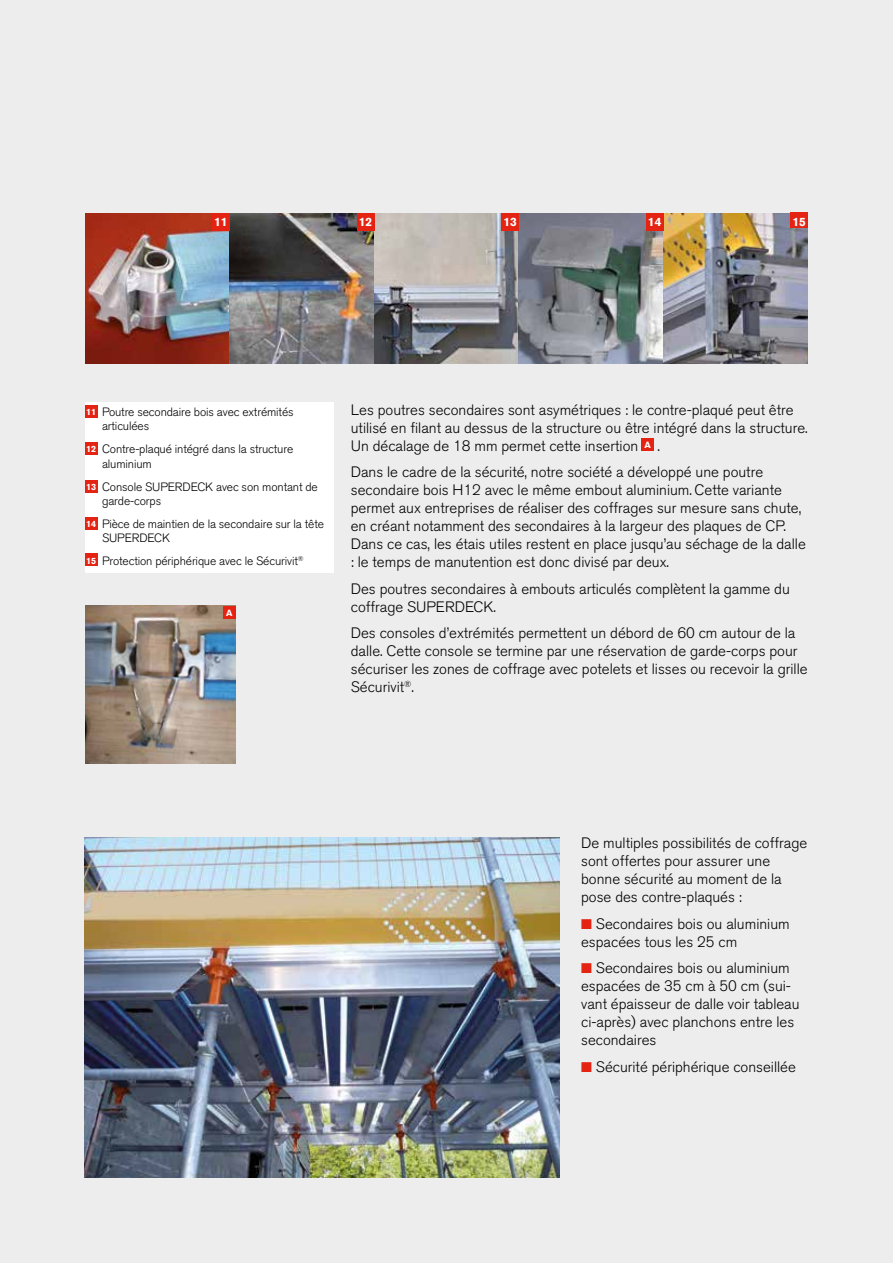
<style>
.page{position:relative;width:893px;height:1263px;background:#ededed}
.page>*{position:absolute;margin:0;border:0;box-sizing:border-box;transform-origin:0 0}
.t1{font:300 15px/18px "Akzidenz Grotesk BQ";color:#000}
.t2{font:300 12px/14.4px "Akzidenz Grotesk BQ";letter-spacing:-.01em;color:#000}
.t3{font:700 12px "Akzidenz Grotesk BQ";color:#fff}
.t4{font:700 9px "Akzidenz Grotesk BQ";color:#fff}
.s1{color:#e42313}
</style>
<div class="page">
<div style="left:85px;top:403px;width:248px;height:170px;background:#fff"></div>
<img style="left:85px;top:213px;width:723px;height:151px">
<div style="left:213px;top:213px;width:17px;height:17px;background:#e42313"></div>
<div style="left:357px;top:213px;width:17px;height:17px;background:#e42313"></div>
<div style="left:502px;top:213px;width:17px;height:17px;background:#e42313"></div>
<div style="left:646px;top:213px;width:17px;height:17px;background:#e42313"></div>
<div style="left:791px;top:213px;width:17px;height:15px;background:#e42313"></div>
<div style="left:85px;top:405px;width:13px;height:13px;background:#e42313"></div>
<div style="left:85px;top:442px;width:13px;height:13px;background:#e42313"></div>
<div style="left:85px;top:480px;width:13px;height:13px;background:#e42313"></div>
<div style="left:85px;top:517px;width:13px;height:13px;background:#e42313"></div>
<div style="left:85px;top:553px;width:13px;height:13px;background:#e42313"></div>
<div style="left:641px;top:438px;width:13px;height:13px;background:#e42313"></div>
<img style="left:85px;top:606px;width:151px;height:157px">
<img style="left:85px;top:838px;width:475px;height:340px">
<div style="left:223px;top:606px;width:13px;height:13px;background:#e42313"></div>
<p class="t3" style="left:214px;top:215px;width:15px">11</p>
<p class="t3" style="left:359px;top:215px;width:15px">12</p>
<p class="t3" style="left:503px;top:215px;width:15px">13</p>
<p class="t3" style="left:648px;top:215px;width:15px">14</p>
<p class="t3" style="left:792px;top:215px;width:15px">15</p>
<p class="t2" style="left:102px;top:405px;width:193px">Poutre secondaire bois avec extrémités articulées</p>
<p class="t2" style="left:102px;top:442px;width:193px">Contre-plaqué intégré dans la structure aluminium</p>
<p class="t2" style="left:102px;top:480px;width:217px">Console SUPERDECK avec son montant de garde-corps</p>
<p class="t2" style="left:102px;top:517px;width:223px">Pièce de maintien de la secondaire sur la tête<br>SUPERDECK</p>
<p class="t2" style="left:102px;top:554px;width:203px">Protection périphérique avec le Sécurivit<sup>®</sup></p>
<p class="t4" style="left:86px;top:407px;width:12px">11</p>
<p class="t4" style="left:86px;top:444px;width:12px">12</p>
<p class="t4" style="left:86px;top:482px;width:12px">13</p>
<p class="t4" style="left:86px;top:518px;width:12px">14</p>
<p class="t4" style="left:86px;top:556px;width:12px">15</p>
<p class="t4" style="left:226px;top:607px;width:8px">A</p>
<p class="t1" style="left:351px;top:401px;width:458px">Les poutres secondaires sont asymétriques : le contre-plaqué peut être utilisé en filant au dessus de la structure ou être intégré dans la structure.<br>Un décalage de 18 mm permet cette insertion</p>
<p class="t4" style="left:644px;top:440px;width:8px">A</p>
<p class="t1" style="left:351px;top:432px;width:414px;line-height:26.5px;text-indent:307px">.<br>Dans le cadre de la sécurité, notre société a développé une poutre</p>
<p class="t1" style="left:351px;top:481px;width:457px">secondaire bois H12 avec le même embout aluminium. Cette variante permet aux entreprises de réaliser des coffrages sur mesure sans chute, en créant notamment des secondaires à la largeur des plaques de CP.<br>Dans ce cas, les étais utiles restent en place jusqu’au séchage de la dalle : le temps de manutention est donc divisé par deux.</p>
<p class="t1" style="left:351px;top:580px;width:440px">Des poutres secondaires à embouts articulés complètent la gamme du coffrage SUPERDECK.</p>
<p class="t1" style="left:351px;top:624px;width:458px">Des consoles d’extrémités permettent un débord de 60 cm autour de la dalle. Cette console se termine par une réservation de garde-corps pour sécuriser les zones de coffrage avec potelets et lisses ou recevoir la grille Sécurivit<sup>®</sup>.</p>
<p class="t1" style="left:581px;top:834px;width:228px">De multiples possibilités de coffrage sont offertes pour assurer une bonne sécurité au moment de la pose des contre-plaqués :</p>
<p class="t1" style="left:581px;top:915px;width:210px"><span class="s1">■</span> Secondaires bois ou aluminium espacées tous les 25 cm</p>
<p class="t1" style="left:581px;top:959px;width:220px"><span class="s1">■</span> Secondaires bois ou aluminium espacées de 35 cm à 50 cm (sui&shy;vant épaisseur de dalle voir tableau ci-après) avec planchons entre les secondaires</p>
<p class="t1" style="left:581px;top:1058px;width:216px"><span class="s1">■</span> Sécurité périphérique conseillée</p>
</div>
